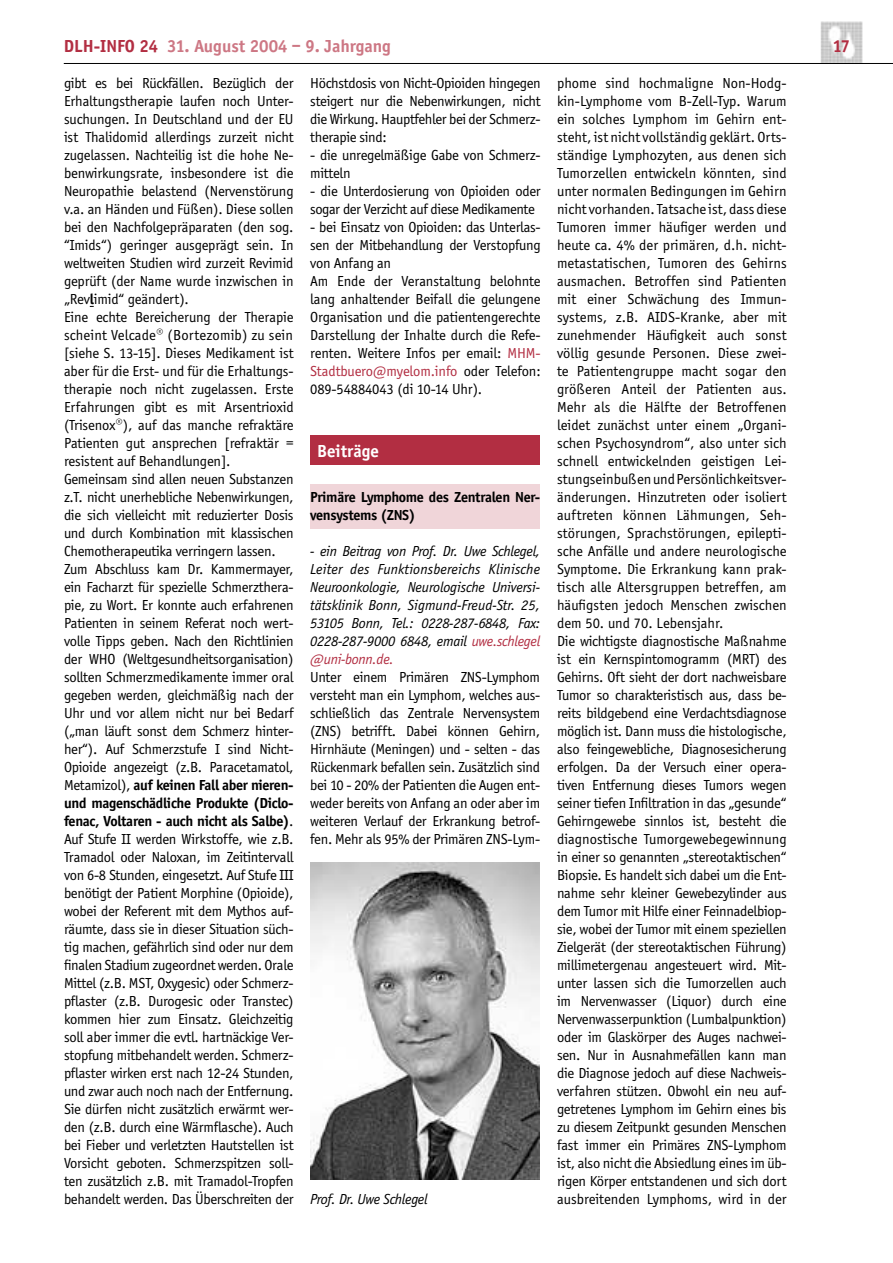
<style>
.page{position:relative;width:893px;height:1263px;background:#fff}
.page>*{position:absolute;margin:0;border:0;box-sizing:border-box;transform-origin:0 0}
.t1{font:700 18px "Officina Sans";color:#cd7784}
.t2{font:700 18px "Officina Sans";color:#fff}
.t3{font:700 18px "Officina Sans";color:#b22e42}
.t4{font:15px/18px "Officina Sans";letter-spacing:-.02em;color:#000}
.t5{font:italic 15px/18px "Officina Sans";letter-spacing:-.02em;color:#000;text-align:justify}
.t6{font:700 15px/18px "Officina Sans";letter-spacing:-.02em;color:#000}
.s1{color:#b22e42}
.s2{font-weight:700}
.s3{font-style:italic}
</style>
<div class="page">
<img style="left:820px;top:21px;width:43px;height:42px">
<hr style="left:64px;top:63px;width:829px;height:1px;background:#000">
<div style="left:311px;top:484px;width:229px;height:44px;background:#f0d5d9"></div>
<div style="left:311px;top:435px;width:229px;height:30px;background:#b22e42"></div>
<img style="left:310px;top:862px;width:230px;height:317px">
<p class="t1" style="left:64px;top:35px;width:329px"><span class="s1">DLH-INFO 24</span> 31. August 2004 – 9. Jahrgang</p>
<p class="t3" style="left:833px;top:36px;width:19px">17</p>
<p class="t4" style="left:64px;top:74px;width:365px">gibt es bei Rückfällen. Bezüglich der<br>Erhaltungstherapie laufen noch Unter-<br>suchungen. In Deutschland und der EU<br>ist Thalidomid allerdings zurzeit nicht<br>zugelassen. Nachteilig ist die hohe Ne-<br>benwirkungsrate, insbesondere ist die<br>Neuropathie belastend (Nervenstörung<br>v.a. an Händen und Füßen). Diese sollen<br>bei den Nachfolgepräparaten (den sog.<br>“Imids“) geringer ausgeprägt sein. In<br>weltweiten Studien wird zurzeit Revimid<br>geprüft (der Name wurde inzwischen in<br>„Rev<span class="s2">l</span>imid“ geändert).<br>Eine echte Bereicherung der Therapie<br>scheint Velcade® (Bortezomib) zu sein<br>[siehe S. 13-15]. Dieses Medikament ist<br>aber für die Erst- und für die Erhaltungs-<br>therapie noch nicht zugelassen. Erste<br>Erfahrungen gibt es mit Arsentrioxid<br>(Trisenox®), auf das manche refraktäre<br>Patienten gut ansprechen [refraktär =<br>resistent auf Behandlungen].<br>Gemeinsam sind allen neuen Substanzen<br>z.T. nicht unerhebliche Nebenwirkungen,<br>die sich vielleicht mit reduzierter Dosis<br>und durch Kombination mit klassischen<br>Chemotherapeutika verringern lassen.<br>Zum Abschluss kam Dr. Kammermayer,<br>ein Facharzt für spezielle Schmerzthera-<br>pie, zu Wort. Er konnte auch erfahrenen<br>Patienten in seinem Referat noch wert-<br>volle Tipps geben. Nach den Richtlinien<br>der WHO (Weltgesundheitsorganisation)<br>sollten Schmerzmedikamente immer oral<br>gegeben werden, gleichmäßig nach der<br>Uhr und vor allem nicht nur bei Bedarf<br>(„man läuft sonst dem Schmerz hinter-<br>her“). Auf Schmerzstufe I sind Nicht-<br>Opioide angezeigt (z.B. Paracetamatol,<br>Metamizol), <span class="s2">auf keinen Fall aber nieren-<br>und magenschädliche Produkte (Diclo-<br>fenac, Voltaren - auch nicht als Salbe)</span>.<br>Auf Stufe II werden Wirkstoffe, wie z.B.<br>Tramadol oder Naloxan, im Zeitintervall<br>von 6-8 Stunden, eingesetzt. Auf Stufe III<br>benötigt der Patient Morphine (Opioide),<br>wobei der Referent mit dem Mythos auf-<br>räumte, dass sie in dieser Situation süch-<br>tig machen, gefährlich sind oder nur dem<br>finalen Stadium zugeordnet werden. Orale<br>Mittel (z.B. MST, Oxygesic) oder Schmerz-<br>pflaster (z.B. Durogesic oder Transtec)<br>kommen hier zum Einsatz. Gleichzeitig<br>soll aber immer die evtl. hartnäckige Ver-<br>stopfung mitbehandelt werden. Schmerz-<br>pflaster wirken erst nach 12-24 Stunden,<br>und zwar auch noch nach der Entfernung.<br>Sie dürfen nicht zusätzlich erwärmt wer-<br>den (z.B. durch eine Wärmflasche). Auch<br>bei Fieber und verletzten Hautstellen ist<br>Vorsicht geboten. Schmerzspitzen soll-<br>ten zusätzlich z.B. mit Tramadol-Tropfen<br>behandelt werden. Das Überschreiten der <span class="s3">Prof. Dr. Uwe Schlegel</span></p>
<p class="t4" style="left:310px;top:74px;width:232px;text-align:justify">Höchstdosis von Nicht-Opioiden hingegen steigert nur die Nebenwirkungen, nicht die Wirkung. Hauptfehler bei der Schmerz&shy;therapie sind:</p>
<p class="t4" style="left:310px;top:146px;width:232px">- die unregelmäßige Gabe von Schmerz&shy;mitteln</p>
<p class="t4" style="left:310px;top:182px;width:232px">- die Unterdosierung von Opioiden oder sogar der Verzicht auf diese Medikamente</p>
<p class="t4" style="left:310px;top:218px;width:232px">- bei Einsatz von Opioiden: das Unterlas&shy;sen der Mitbehandlung der Verstopfung von Anfang an<br>Am Ende der Veranstaltung belohnte lang anhaltender Beifall die gelungene Organisation und die patientengerechte Darstellung der Inhalte durch die Refe&shy;renten. Weitere Infos per email: <span class="s1">MHM-Stadtbuero@myelom.info</span> oder Telefon:<br>089-54884043 (di 10-14 Uhr).</p>
<p class="t2" style="left:317px;top:440px;width:63px">Beiträge</p>
<p class="t6" style="left:310px;top:488px;width:231px">Primäre Lymphome des Zentralen Ner&shy;vensystems (ZNS)</p>
<p class="t5" style="left:310px;top:543px;width:231px">- ein Beitrag von Prof. Dr. Uwe Schlegel, Leiter des Funktionsbereichs Klinische Neuroonkologie, Neurologische Universi&shy;tätsklinik Bonn, Sigmund-Freud-Str. 25, 53105 Bonn, Tel.: 0228-287-6848, Fax:<br>0228-287-9000 6848, email <span class="s1">uwe.schlegel @uni-bonn.de.</span></p>
<p class="t4" style="left:310px;top:668px;width:231px;text-align:justify">Unter einem Primären ZNS-Lymphom versteht man ein Lymphom, welches aus&shy;schließlich das Zentrale Nervensystem (ZNS) betrifft. Dabei können Gehirn, Hirnhäute (Meningen) und - selten - das Rückenmark befallen sein. Zusätzlich sind bei 10 - 20% der Patienten die Augen ent&shy;weder bereits von Anfang an oder aber im weiteren Verlauf der Erkrankung betrof&shy;fen. Mehr als 95% der Primären ZNS-Lym-</p>
<p class="t4" style="left:557px;top:74px;width:231px">phome sind hochmaligne Non-Hodg&shy;kin-Lymphome vom B-Zell-Typ. Warum ein solches Lymphom im Gehirn ent&shy;steht, ist nicht vollständig geklärt. Orts&shy;ständige Lymphozyten, aus denen sich Tumorzellen entwickeln könnten, sind unter normalen Bedingungen im Gehirn nicht vorhanden. Tatsache ist, dass diese Tumoren immer häufiger werden und heute ca. 4% der primären, d.h. nicht&shy;metastatischen, Tumoren des Gehirns ausmachen. Betroffen sind Patienten mit einer Schwächung des Immun&shy;systems, z.B. AIDS-Kranke, aber mit zunehmender Häufigkeit auch sonst völlig gesunde Personen. Diese zwei&shy;te Patientengruppe macht sogar den größeren Anteil der Patienten aus.<br>Mehr als die Hälfte der Betroffenen leidet zunächst unter einem „Organi&shy;schen Psychosyndrom“, also unter sich schnell entwickelnden geistigen Lei&shy;stungseinbußen und Persönlichkeitsver&shy;änderungen. Hinzutreten oder isoliert auftreten können Lähmungen, Seh&shy;störungen, Sprachstörungen, epilepti&shy;sche Anfälle und andere neurologische Symptome. Die Erkrankung kann prak&shy;tisch alle Altersgruppen betreffen, am häufigsten jedoch Menschen zwischen dem 50. und 70. Lebensjahr.<br>Die wichtigste diagnostische Maßnahme ist ein Kernspintomogramm (MRT) des Gehirns. Oft sieht der dort nachweisbare Tumor so charakteristisch aus, dass be&shy;reits bildgebend eine Verdachtsdiagnose möglich ist. Dann muss die histologische, also feingewebliche, Diagnosesicherung erfolgen. Da der Versuch einer opera&shy;tiven Entfernung dieses Tumors wegen seiner tiefen Infiltration in das „gesunde“ Gehirngewebe sinnlos ist, besteht die diagnostische Tumorgewebegewinnung in einer so genannten „stereotaktischen“ Biopsie. Es handelt sich dabei um die Ent&shy;nahme sehr kleiner Gewebezylinder aus dem Tumor mit Hilfe einer Feinnadelbiop&shy;sie, wobei der Tumor mit einem speziellen Zielgerät (der stereotaktischen Führung) millimetergenau angesteuert wird. Mit&shy;unter lassen sich die Tumorzellen auch im Nervenwasser (Liquor) durch eine Nervenwasserpunktion (Lumbalpunktion) oder im Glaskörper des Auges nachwei&shy;sen. Nur in Ausnahmefällen kann man die Diagnose jedoch auf diese Nachweis&shy;verfahren stützen. Obwohl ein neu auf&shy;getretenes Lymphom im Gehirn eines bis zu diesem Zeitpunkt gesunden Menschen fast immer ein Primäres ZNS-Lymphom ist, also nicht die Absiedlung eines im üb&shy;rigen Körper entstandenen und sich dort ausbreitenden Lymphoms, wird in der</p>
</div>
